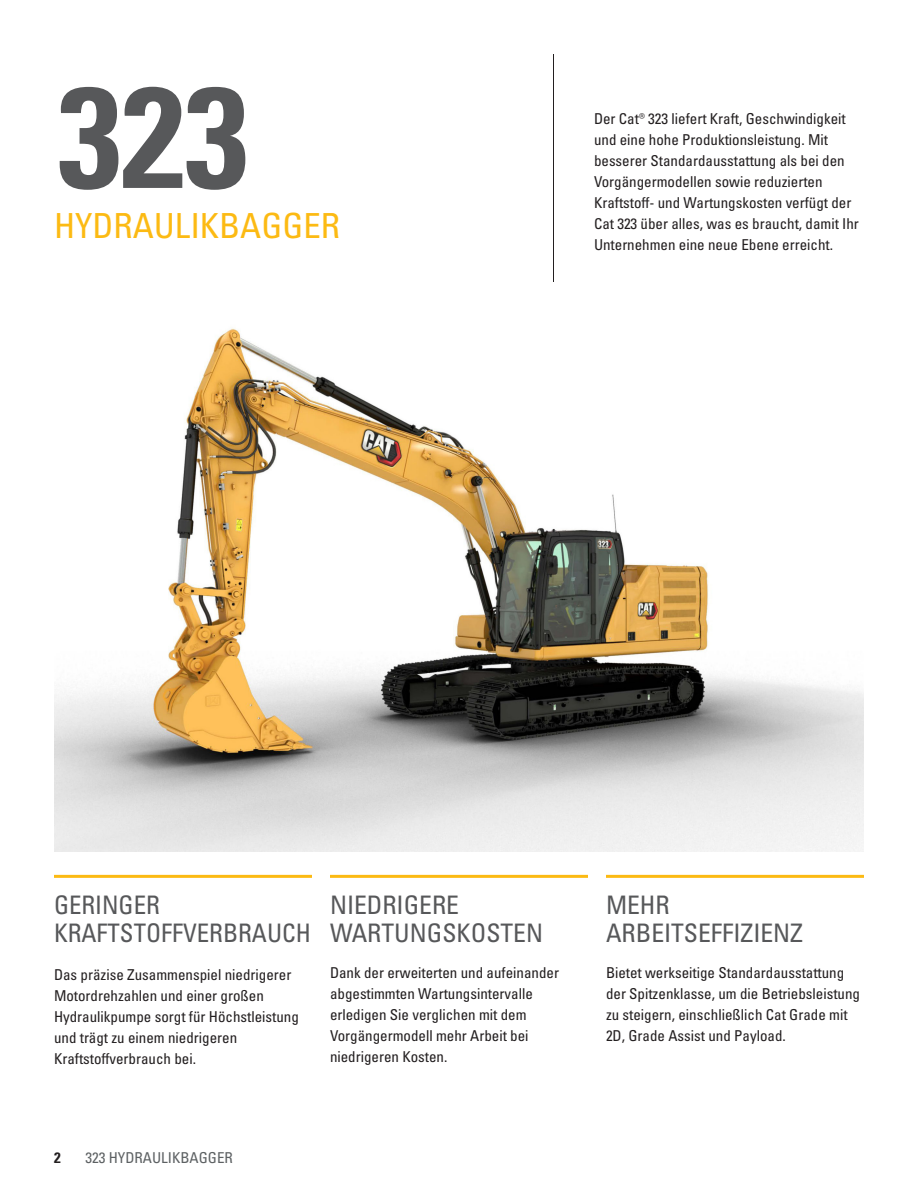
<style>
.page{position:relative;width:918px;height:1188px;background:#fff}
.page>*{position:absolute;margin:0;border:0;box-sizing:border-box;transform-origin:0 0}
.Dark_Model{font:142.95px "Univers LTCYR 67 Bold Cond";color:#57585a}
.Machine_Family{font:condensed 34.5px "Univers LTCYR 57";color:#fcba13}
.USP_Headline{font:condensed 25.5px/28.5px "Univers LTCYR 57";color:#57585a}
.USP_Body_Text{font:condensed 15px/21px "Univers LTCYR 57";color:#231f20}
.Long_Description_with_12_pts_above{font:condensed 15px/21px "Univers LTCYR 57";color:#231f20}
.Running_footer-LH{font:condensed 15px "Univers LTCYR 57";color:#5d6163}
.t1{font:15px "Univers LTCYR 67 Bold Cond";color:#231f20}
</style>
<div class="page">
<hr style="left:553px;top:54px;width:1px;height:228px;background:#231f20">
<hr style="left:54px;top:875px;width:258px;height:3px;background:#fcba13">
<hr style="left:330px;top:875px;width:258px;height:3px;background:#fcba13">
<hr style="left:606px;top:875px;width:258px;height:3px;background:#fcba13">
<img style="left:54px;top:328px;width:810px;height:524px">
<p class="Dark_Model" style="left:58px;top:49px;width:192px">323</p>
<p class="Machine_Family" style="left:54px;top:203px;width:288px">HYDRAULIKBAGGER</p>
<p class="Long_Description_with_12_pts_above" style="left:594px;top:108px;width:266px">Der Cat® 323 liefert Kraft, Geschwindigkeit und eine hohe Produktionsleistung. Mit besserer Standardausstattung als bei den Vorgängermodellen sowie reduzierten Kraftstoff- und Wartungskosten verfügt der Cat 323 über alles, was es braucht, damit Ihr Unternehmen eine neue Ebene erreicht.</p>
<p class="USP_Headline" style="left:54px;top:890px;width:258px">GERINGER<br>KRAFTSTOFFVERBRAUCH</p>
<p class="USP_Body_Text" style="left:54px;top:964px;width:246px">Das präzise Zusammenspiel niedrigerer Motordrehzahlen und einer großen Hydraulikpumpe sorgt für Höchstleistung und trägt zu einem niedrigeren Kraftstoffverbrauch bei.</p>
<p class="USP_Headline" style="left:330px;top:890px;width:215px">NIEDRIGERE<br>WARTUNGSKOSTEN</p>
<p class="USP_Body_Text" style="left:330px;top:962px;width:231px">Dank der erweiterten und aufeinander abgestimmten Wartungsintervalle erledigen Sie verglichen mit dem<br>Vorgängermodell mehr Arbeit bei niedrigeren Kosten.</p>
<p class="t1" style="left:54px;top:1148px;width:8px">2</p>
<p class="Running_footer-LH" style="left:86px;top:1148px;width:149px">323 HYDRAULIKBAGGER</p>
<p class="USP_Headline" style="left:606px;top:890px;width:198px">MEHR<br>ARBEITSEFFIZIENZ</p>
<p class="USP_Body_Text" style="left:606px;top:962px;width:256px">Bietet werkseitige Standardausstattung der Spitzenklasse, um die Betriebsleistung zu steigern, einschließlich Cat Grade mit 2D, Grade Assist und Payload.</p>
</div>
